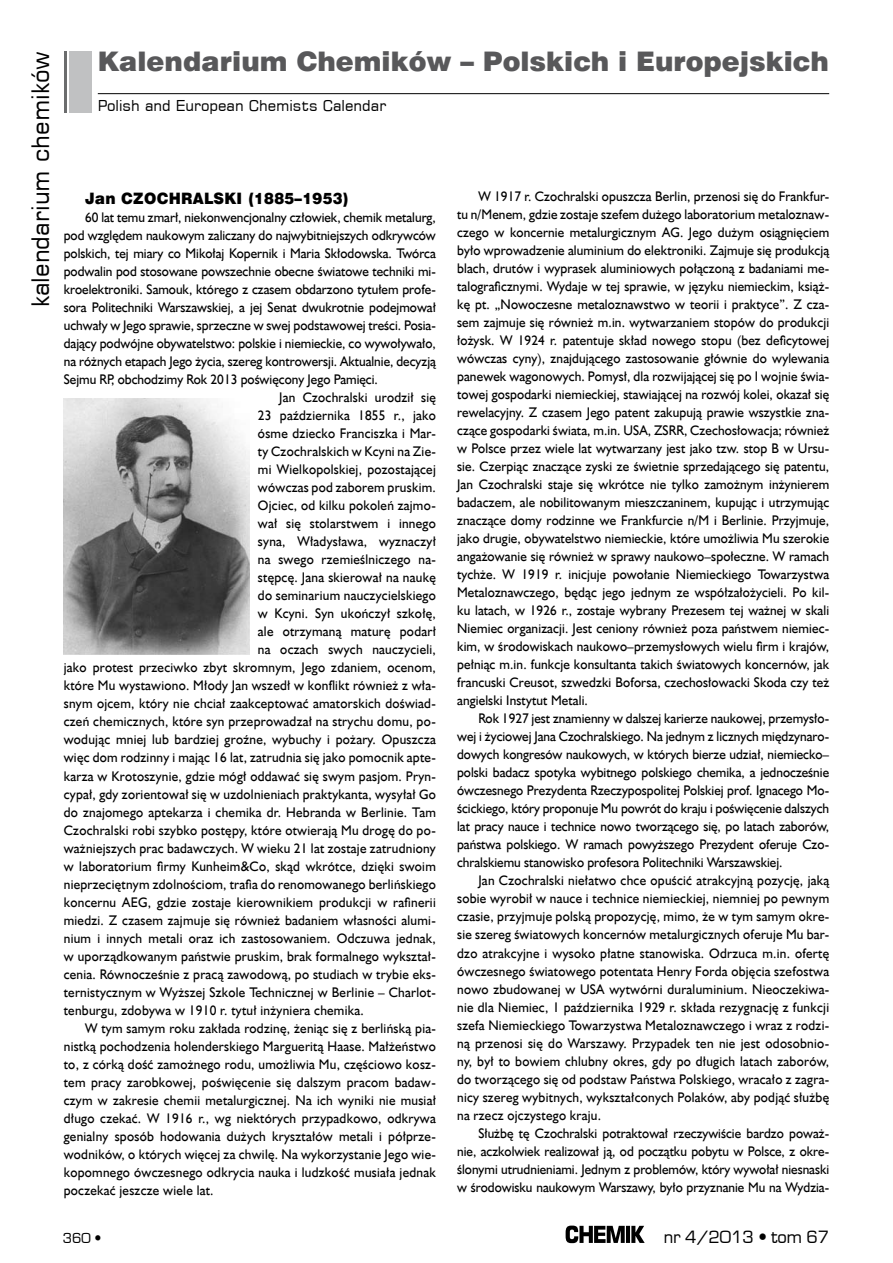
<style>
.page{position:relative;width:893px;height:1263px;background:#fff}
.page>*{position:absolute;margin:0;border:0;box-sizing:border-box;transform-origin:0 0}
.t1{font:27px "Swis 721 Blk EU";color:#58585a}
.t2{font:24px "Square 721 EU";color:#000}
.t3{font:16.5px "Euromode";color:#000}
.t4{font:15.75px "Swis 721 Blk EU";letter-spacing:.02em;color:#000;scale:.95 1}
.t5{font:15px "Square 721 EU";color:#000}
.t6{font:13.95px/18px "Humanst 521 EU";letter-spacing:.02em;color:#000;text-align:justify;scale:.95 1}
.t7{font:13.95px "Humanst 521 EU";color:#000;scale:.95 1}
.t8{font:13.5px "Euromode";color:#000}
</style>
<div class="page">
<svg style="left:566px;top:1225px;width:79px;height:18px"></svg>
<hr style="left:98px;top:93px;width:731px;height:1px;background:#000">
<div style="left:70px;top:51px;width:22px;height:62px;background:#c0c1c2"></div>
<hr style="left:64px;top:51px;width:3px;height:62px;background:#6b6c6d">
<img style="left:64px;top:398px;width:185px;height:256px">
<h2 class="t2" style="left:25px;top:307px;width:258px;rotate:-90deg">kalendarium chemików</h2>
<h1 class="t1" style="left:98px;top:44px;width:733px">Kalendarium Chemików – Polskich i Europejskich</h1>
<p class="t5" style="left:98px;top:96px;width:290px">Polish and European Chemists Calendar</p>
<p class="t4" style="left:85px;top:188px;width:279px">Jan CZOCHRALSKI (1885–1953)</p>
<p class="t7" style="left:85px;top:209px;width:371px">60 lat temu zmarł, niekonwencjonalny człowiek, chemik metalurg,</p>
<p class="t7" style="left:64px;top:227px;width:393px">pod względem naukowym zaliczany do najwybitniejszych odkrywców</p>
<p class="t7" style="left:64px;top:245px;width:393px">polskich, tej miary co Mikołaj Kopernik i Maria Skłodowska. Twórca</p>
<p class="t7" style="left:64px;top:263px;width:393px">podwalin pod stosowane powszechnie obecne światowe techniki mi-</p>
<p class="t7" style="left:64px;top:281px;width:393px">kroelektroniki. Samouk, którego z czasem obdarzono tytułem profe-</p>
<p class="t7" style="left:64px;top:299px;width:393px">sora Politechniki Warszawskiej, a jej Senat dwukrotnie podejmował</p>
<p class="t7" style="left:64px;top:317px;width:393px">uchwały w Jego sprawie, sprzeczne w swej podstawowej treści. Posia-</p>
<p class="t7" style="left:64px;top:335px;width:393px">dający podwójne obywatelstwo: polskie i niemieckie, co wywoływało,</p>
<p class="t7" style="left:64px;top:353px;width:393px">na różnych etapach Jego życia, szereg kontrowersji. Aktualnie, decyzją</p>
<p class="t7" style="left:64px;top:371px;width:332px">Sejmu RP, obchodzimy Rok 2013 poświęcony Jego Pamięci.</p>
<p class="t6" style="left:279px;top:388px;width:166px">Jan Czochralski urodził się</p>
<p class="t6" style="left:258px;top:406px;width:189px">23 października 1855 r., jako</p>
<p class="t6" style="left:258px;top:424px;width:189px">ósme dziecko Franciszka i Mar-</p>
<p class="t6" style="left:258px;top:442px;width:189px">ty Czochralskich w Kcyni na Zie-</p>
<p class="t6" style="left:258px;top:460px;width:189px">mi Wielkopolskiej, pozostającej</p>
<p class="t6" style="left:258px;top:478px;width:189px">wówczas pod zaborem pruskim.</p>
<p class="t6" style="left:258px;top:496px;width:189px">Ojciec, od kilku pokoleń zajmo-</p>
<p class="t6" style="left:258px;top:514px;width:189px">wał się stolarstwem i innego</p>
<p class="t6" style="left:258px;top:533px;width:189px">syna, Władysława, wyznaczył</p>
<p class="t6" style="left:258px;top:551px;width:189px">na swego rzemieślniczego na-</p>
<p class="t6" style="left:258px;top:569px;width:189px">stępcę. Jana skierował na naukę</p>
<p class="t6" style="left:258px;top:587px;width:189px">do seminarium nauczycielskiego</p>
<p class="t6" style="left:258px;top:605px;width:189px">w Kcyni. Syn ukończył szkołę,</p>
<p class="t6" style="left:258px;top:623px;width:189px">ale otrzymaną maturę podarł</p>
<p class="t6" style="left:258px;top:641px;width:189px">na oczach swych nauczycieli,</p>
<p class="t6" style="left:64px;top:659px;width:393px">jako protest przeciwko zbyt skromnym, Jego zdaniem, ocenom,</p>
<p class="t6" style="left:64px;top:677px;width:393px">które Mu wystawiono. Młody Jan wszedł w konflikt również z wła-</p>
<p class="t6" style="left:64px;top:695px;width:393px">snym ojcem, który nie chciał zaakceptować amatorskich doświad-</p>
<p class="t6" style="left:64px;top:713px;width:393px">czeń chemicznych, które syn przeprowadzał na strychu domu, po-</p>
<p class="t6" style="left:64px;top:731px;width:393px">wodując mniej lub bardziej groźne, wybuchy i pożary. Opuszcza</p>
<p class="t6" style="left:64px;top:749px;width:393px">więc dom rodzinny i mając 16 lat, zatrudnia się jako pomocnik apte-</p>
<p class="t6" style="left:64px;top:767px;width:393px">karza w Krotoszynie, gdzie mógł oddawać się swym pasjom. Pryn-</p>
<p class="t6" style="left:64px;top:785px;width:393px">cypał, gdy zorientował się w uzdolnieniach praktykanta, wysyłał Go</p>
<p class="t6" style="left:64px;top:803px;width:393px">do znajomego aptekarza i chemika dr. Hebranda w Berlinie. Tam</p>
<p class="t6" style="left:64px;top:821px;width:393px">Czochralski robi szybko postępy, które otwierają Mu drogę do po-</p>
<p class="t6" style="left:64px;top:839px;width:393px">ważniejszych prac badawczych. W wieku 21 lat zostaje zatrudniony</p>
<p class="t6" style="left:64px;top:857px;width:393px">w laboratorium firmy Kunheim&amp;Co, skąd wkrótce, dzięki swoim</p>
<p class="t6" style="left:64px;top:875px;width:393px">nieprzeciętnym zdolnościom, trafia do renomowanego berlińskiego</p>
<p class="t6" style="left:64px;top:893px;width:393px">koncernu AEG, gdzie zostaje kierownikiem produkcji w rafinerii</p>
<p class="t6" style="left:64px;top:911px;width:393px">miedzi. Z czasem zajmuje się również badaniem własności alumi-</p>
<p class="t6" style="left:64px;top:929px;width:393px">nium i innych metali oraz ich zastosowaniem. Odczuwa jednak,</p>
<p class="t6" style="left:64px;top:947px;width:393px">w uporządkowanym państwie pruskim, brak formalnego wykształ-</p>
<p class="t6" style="left:64px;top:965px;width:393px">cenia. Równocześnie z pracą zawodową, po studiach w trybie eks-</p>
<p class="t6" style="left:64px;top:983px;width:393px">ternistycznym w Wyższej Szkole Technicznej w Berlinie – Charlot-</p>
<p class="t6" style="left:64px;top:1001px;width:317px">tenburgu, zdobywa w 1910 r. tytuł inżyniera chemika.</p>
<p class="t6" style="left:85px;top:1019px;width:371px">W tym samym roku zakłada rodzinę, żeniąc się z berlińską pia-</p>
<p class="t6" style="left:64px;top:1037px;width:393px">nistką pochodzenia holenderskiego Margueritą Haase. Małżeństwo</p>
<p class="t6" style="left:64px;top:1055px;width:393px">to, z córką dość zamożnego rodu, umożliwia Mu, częściowo kosz-</p>
<p class="t6" style="left:64px;top:1073px;width:393px">tem pracy zarobkowej, poświęcenie się dalszym pracom badaw-</p>
<p class="t6" style="left:64px;top:1091px;width:393px">czym w zakresie chemii metalurgicznej. Na ich wyniki nie musiał</p>
<p class="t6" style="left:64px;top:1109px;width:393px">długo czekać. W 1916 r., wg niektórych przypadkowo, odkrywa</p>
<p class="t6" style="left:64px;top:1127px;width:393px">genialny sposób hodowania dużych kryształów metali i półprze-</p>
<p class="t6" style="left:64px;top:1145px;width:393px">wodników, o których więcej za chwilę. Na wykorzystanie Jego wie-</p>
<p class="t6" style="left:64px;top:1163px;width:393px">kopomnego ówczesnego odkrycia nauka i ludzkość musiała jednak</p>
<p class="t6" style="left:64px;top:1181px;width:159px">poczekać jeszcze wiele lat.</p>
<p class="t6" style="left:457px;top:187px;width:393px;text-indent:21px">W 1917 r. Czochralski opuszcza Berlin, przenosi się do Frankfur&shy;tu n/Menem, gdzie zostaje szefem dużego laboratorium metaloznaw&shy;czego w koncernie metalurgicznym AG. Jego dużym osiągnięciem było wprowadzenie aluminium do elektroniki. Zajmuje się produkcją blach, drutów i wyprasek aluminiowych połączoną z badaniami me&shy;talograficznymi. Wydaje w tej sprawie, w języku niemieckim, książ&shy;kę pt. „Nowoczesne metaloznawstwo w teorii i praktyce”. Z cza&shy;sem zajmuje się również m.in. wytwarzaniem stopów do produkcji łożysk. W 1924 r. patentuje skład nowego stopu (bez deficytowej wówczas cyny), znajdującego zastosowanie głównie do wylewania panewek wagonowych. Pomysł, dla rozwijającej się po I wojnie świa&shy;towej gospodarki niemieckiej, stawiającej na rozwój kolei, okazał się rewelacyjny. Z czasem Jego patent zakupują prawie wszystkie zna&shy;czące gospodarki świata, m.in. USA, ZSRR, Czechosłowacja; również w Polsce przez wiele lat wytwarzany jest jako tzw. stop B w Ursu&shy;sie. Czerpiąc znaczące zyski ze świetnie sprzedającego się patentu, Jan Czochralski staje się wkrótce nie tylko zamożnym inżynierem badaczem, ale nobilitowanym mieszczaninem, kupując i utrzymując znaczące domy rodzinne we Frankfurcie n/M i Berlinie. Przyjmuje, jako drugie, obywatelstwo niemieckie, które umożliwia Mu szerokie angażowanie się również w sprawy naukowo–społeczne. W ramach tychże. W 1919 r. inicjuje powołanie Niemieckiego Towarzystwa Metaloznawczego, będąc jego jednym ze współzałożycieli. Po kil&shy;ku latach, w 1926 r., zostaje wybrany Prezesem tej ważnej w skali Niemiec organizacji. Jest ceniony również poza państwem niemiec&shy;kim, w środowiskach naukowo–przemysłowych wielu firm i krajów, pełniąc m.in. funkcje konsultanta takich światowych koncernów, jak francuski Creusot, szwedzki Boforsa, czechosłowacki Skoda czy też angielski Instytut Metali.</p>
<p class="t6" style="left:457px;top:709px;width:393px;text-indent:21px">Rok 1927 jest znamienny w dalszej karierze naukowej, przemysło&shy;wej i życiowej Jana Czochralskiego. Na jednym z licznych międzynaro&shy;dowych kongresów naukowych, w których bierze udział, niemiecko– polski badacz spotyka wybitnego polskiego chemika, a jednocześnie ówczesnego Prezydenta Rzeczypospolitej Polskiej prof. Ignacego Mo&shy;ścickiego, który proponuje Mu powrót do kraju i poświęcenie dalszych lat pracy nauce i technice nowo tworzącego się, po latach zaborów, państwa polskiego. W ramach powyższego Prezydent oferuje Czo&shy;chralskiemu stanowisko profesora Politechniki Warszawskiej.</p>
<p class="t6" style="left:457px;top:872px;width:393px;text-indent:21px">Jan Czochralski niełatwo chce opuścić atrakcyjną pozycję, jaką sobie wyrobił w nauce i technice niemieckiej, niemniej po pewnym czasie, przyjmuje polską propozycję, mimo, że w tym samym okre&shy;sie szereg światowych koncernów metalurgicznych oferuje Mu bar&shy;dzo atrakcyjne i wysoko płatne stanowiska. Odrzuca m.in. ofertę ówczesnego światowego potentata Henry Forda objęcia szefostwa nowo zbudowanej w USA wytwórni duraluminium. Nieoczekiwa&shy;nie dla Niemiec, 1 października 1929 r. składa rezygnację z funkcji szefa Niemieckiego Towarzystwa Metaloznawczego i wraz z rodzi&shy;ną przenosi się do Warszawy. Przypadek ten nie jest odosobnio&shy;ny, był to bowiem chlubny okres, gdy po długich latach zaborów, do tworzącego się od podstaw Państwa Polskiego, wracało z zagra&shy;nicy szereg wybitnych, wykształconych Polaków, aby podjąć służbę na rzecz ojczystego kraju.</p>
<p class="t6" style="left:457px;top:1124px;width:393px;text-indent:21px">Służbę tę Czochralski potraktował rzeczywiście bardzo poważ&shy;nie, aczkolwiek realizował ją, od początku pobytu w Polsce, z okre&shy;ślonymi utrudnieniami. Jednym z problemów, który wywołał niesnaski w środowisku naukowym Warszawy, było przyznanie Mu na Wydzia-</p>
<p class="t8" style="left:63px;top:1229px;width:40px">360 •</p>
<p class="t3" style="left:664px;top:1227px;width:167px">nr 4/2013 • tom 67</p>
</div>
